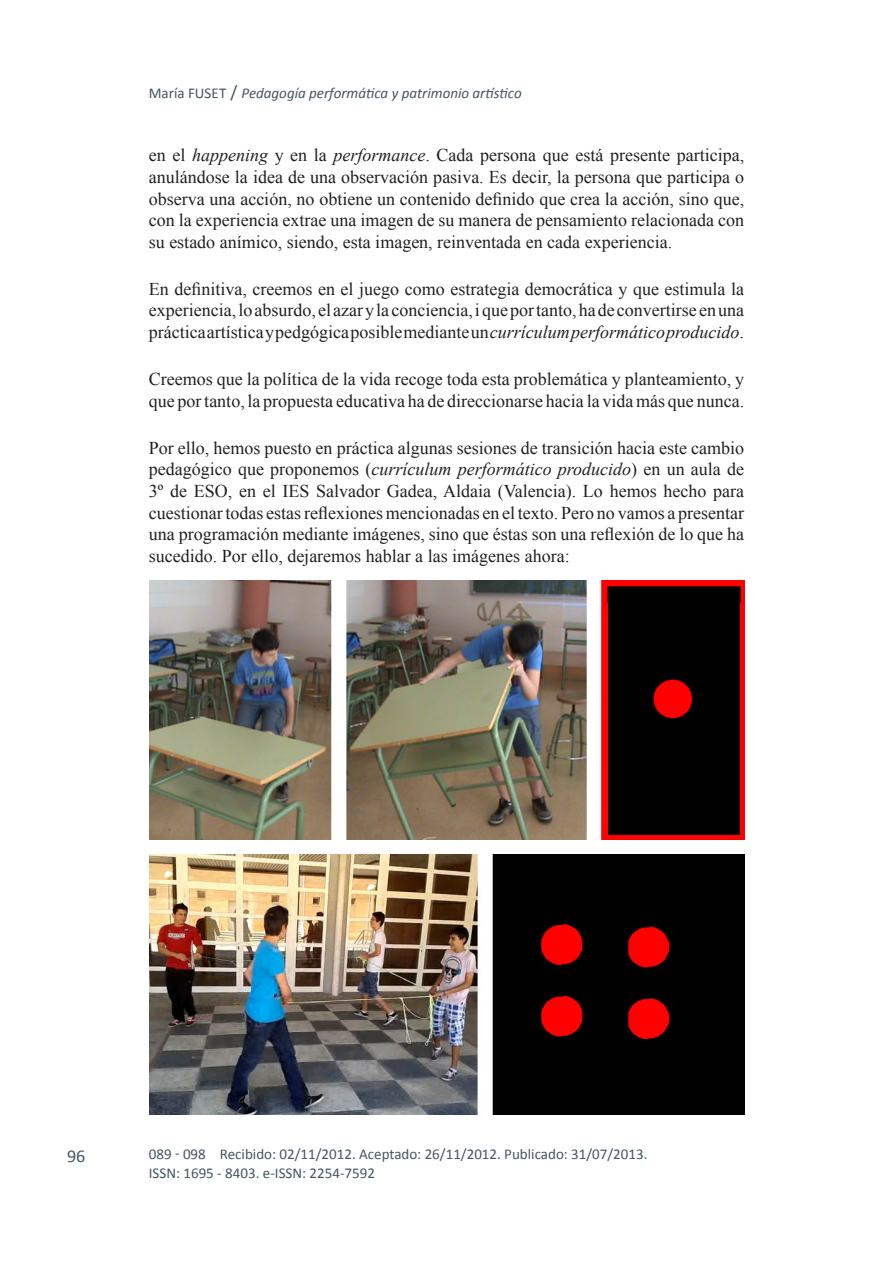
<style>
.page{position:relative;width:893px;height:1263px;background:#fff}
.page>*{position:absolute;margin:0;border:0;box-sizing:border-box;transform-origin:0 0}
.texto_normal{font:18px/21.6px "Times New Roman";color:#231f20;text-align:justify}
.t1{font:18px "Calibri";color:#45555f}
.texto_normal-2{font:15px "Calibri";color:#45555f}
.Cabacera_Izquierda{font:italic 15px "Calibri";color:#45555f}
.Cabacera_Izquierda-2{font:15px "Calibri";color:#45555f}
.s1{font-style:normal;font-size:18px}
.s2{font-style:italic}
</style>
<div class="page">
<img style="left:149px;top:580px;width:595px;height:260px">
<img style="left:149px;top:855px;width:595px;height:259px">
<p class="Cabacera_Izquierda-2" style="left:149px;top:83px;width:55px">María Fuset</p>
<p class="Cabacera_Izquierda" style="left:231px;top:83px;width:293px"><span class="s1">/</span> Pedagogía performática y patrimonio artístico</p>
<p class="texto_normal" style="left:149px;top:144px;width:597px">en el <span class="s2">happening</span> y en la <span class="s2">performance</span>. Cada persona que está presente participa, anulándose la idea de una observación pasiva. Es decir, la persona que participa o observa una acción, no obtiene un contenido definido que crea la acción, sino que, con la experiencia extrae una imagen de su manera de pensamiento relacionada con su estado anímico, siendo, esta imagen, reinventada en cada experiencia.</p>
<p class="texto_normal" style="left:149px;top:278px;width:597px">En definitiva, creemos en el juego como estrategia democrática y que estimula la experiencia, lo absurdo, el azar y la conciencia, i que por tanto, ha de convertirse en una práctica artística y pedgógica posible mediante un <span class="s2">currículum performático producido</span>.</p>
<p class="texto_normal" style="left:149px;top:368px;width:597px">Creemos que la política de la vida recoge toda esta problemática y planteamiento, y que por tanto, la propuesta educativa ha de direccionarse hacia la vida más que nunca.</p>
<p class="texto_normal" style="left:149px;top:437px;width:597px">Por ello, hemos puesto en práctica algunas sesiones de transición hacia este cambio pedagógico que proponemos (<span class="s2">currículum performático producido</span>) en un aula de 3º de ESO, en el IES Salvador Gadea, Aldaia (Valencia). Lo hemos hecho para cuestionar todas estas reflexiones mencionadas en el texto. Pero no vamos a presentar una programación mediante imágenes, sino que éstas son una reflexión de lo que ha sucedido. Por ello, dejaremos hablar a las imágenes ahora:</p>
<p class="t1" style="left:67px;top:1144px;width:20px">96</p>
<p class="texto_normal-2" style="left:149px;top:1145px;width:59px">089 - 098</p>
<p class="texto_normal-2" style="left:220px;top:1145px;width:429px">Recibido: 02/11/2012. Aceptado: 26/11/2012. Publicado: 31/07/2013.</p>
<p class="texto_normal-2" style="left:149px;top:1163px;width:228px">ISSN: 1695 - 8403. e-ISSN: 2254-7592</p>
</div>
